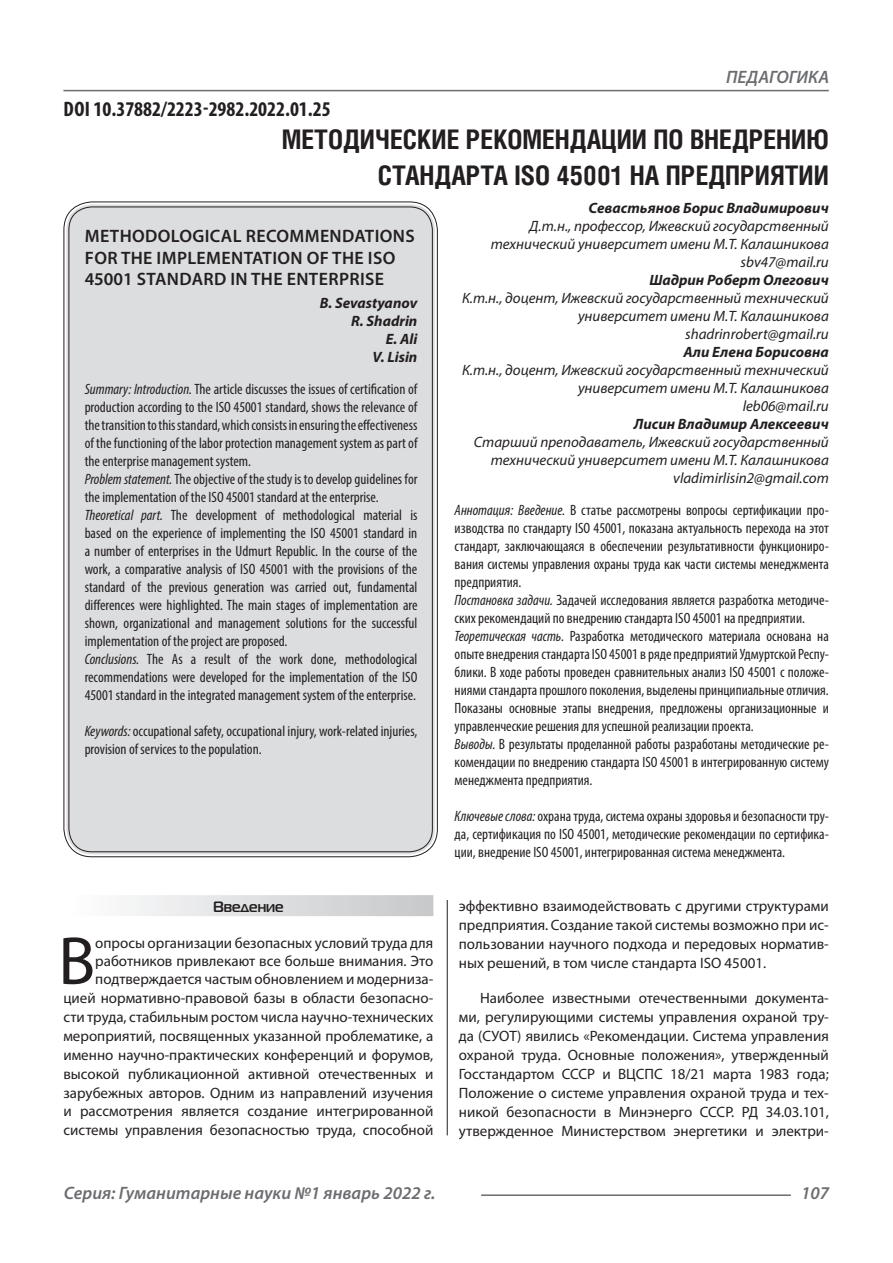
<style>
.page{position:relative;width:893px;height:1263px;background:#fff}
.page>*{position:absolute;margin:0;border:0;box-sizing:border-box;transform-origin:0 0}
.Статья_текст_первый{font:68.4px "Myriad Pro";color:#231f20}
.Статья_название{font:700 27px/36px "Helios Cond C";color:#231f20;text-align:right}
.ДОИ{font:700 condensed 21px "Myriad Pro";color:#231f20}
.Статья_название_англ{font:600 18px/21.6px "Myriad Pro";letter-spacing:.02em;color:#231f20}
.t1{font:italic 600 18px "Myriad Pro";color:#6c6d70}
.Статья_аннотация_анг{font:condensed 15px/18px "Myriad Pro";color:#231f20;text-align:justify}
.Статья_аннотация_тек{font:condensed 15px/18px "Myriad Pro";color:#231f20;text-align:justify}
.Статья_текст_первый-2{font:15px/18.8px "Myriad Pro";color:#231f20;text-align:right}
.Статья_автор_инфо{font:italic 15px/18px "Myriad Pro";color:#231f20;text-align:right}
.Статья_текст{font:15px/18.9px "Myriad Pro";color:#231f20;text-align:justify}
.Статья_автор_инфо-2{font:italic 700 15px "Myriad Pro";color:#231f20}
.Статья_автор_англ{font:italic 700 15px "Myriad Pro";color:#231f20}
.Статья_подзаголовок{font:700 15px "Magistral C";color:#231f20}
.s1{font-style:italic}
</style>
<div class="page">
<hr style="left:447px;top:128px;width:1px;height:1007px;background:#231f20">
<hr style="left:63px;top:90px;width:766px;height:1px;background:#6c6d70">
<hr style="left:481px;top:1194px;width:310px;height:2px;background:#6c6d70">
<div style="left:443px;top:128px;width:10px;height:772px;background:#fff"></div>
<div style="left:66px;top:204px;width:369px;height:650px;background:#dcdddf;border-radius:26px"></div>
<div style="left:63px;top:895px;width:370px;height:21px;background:linear-gradient(to right,#fefeff,#c6c8ca)"></div>
<p class="ДОИ" style="left:64px;top:96px;width:269px">DOI 10.37882/2223-2982.2022.01.25</p>
<p class="t1" style="left:726px;top:66px;width:104px">ПЕДАГОГИКА</p>
<p class="Статья_название" style="left:282px;top:121px;width:549px">МЕТОДИЧЕСКИЕ РЕКОМЕНДАЦИИ ПО ВНЕДРЕНИЮ<br>СТАНДАРТА ISO 45001 НА ПРЕДПРИЯТИИ</p>
<p class="Статья_автор_инфо-2" style="left:588px;top:198px;width:242px">Севастьянов Борис Владимирович</p>
<p class="Статья_автор_инфо" style="left:491px;top:216px;width:340px">Д.т.н., профессор, Ижевский государственный технический университет имени М.Т. Калашникова</p>
<p class="Статья_автор_инфо" style="left:741px;top:252px;width:90px">sbv47@mail.ru</p>
<p class="Статья_автор_инфо-2" style="left:649px;top:270px;width:181px">Шадрин Роберт Олегович</p>
<p class="Статья_автор_инфо" style="left:462px;top:288px;width:368px">К.т.н., доцент, Ижевский государственный технический университет имени М.Т. Калашникова</p>
<p class="Статья_автор_инфо" style="left:685px;top:324px;width:145px">shadrinrobert@gmail.ru</p>
<p class="Статья_автор_инфо-2" style="left:683px;top:342px;width:147px">Али Елена Борисовна</p>
<p class="Статья_автор_инфо" style="left:462px;top:360px;width:368px">К.т.н., доцент, Ижевский государственный технический университет имени М.Т. Калашникова</p>
<p class="Статья_автор_инфо" style="left:743px;top:396px;width:88px">leb06@mail.ru</p>
<p class="Статья_автор_инфо-2" style="left:634px;top:414px;width:196px">Лисин Владимир Алексеевич</p>
<p class="Статья_автор_инфо" style="left:474px;top:432px;width:356px">Старший преподаватель, Ижевский государственный технический университет имени М.Т. Калашникова</p>
<p class="Статья_автор_инфо" style="left:673px;top:468px;width:157px">vladimirlisin2@gmail.com</p>
<p class="Статья_аннотация_тек" style="left:455px;top:501px;width:376px"><span class="s1">Аннотация: Введение.</span> В статье рассмотрены вопросы сертификации про&shy;изводства по стандарту ISO 45001, показана актуальность перехода на этот стандарт, заключающаяся в обеспечении результативности функциониро&shy;вания системы управления охраны труда как части системы менеджмента предприятия.</p>
<p class="Статья_аннотация_тек" style="left:455px;top:591px;width:376px"><span class="s1">Постановка задачи.</span> Задачей исследования является разработка методиче&shy;ских рекомендаций по внедрению стандарта ISO 45001 на предприятии.</p>
<p class="Статья_аннотация_тек" style="left:455px;top:627px;width:376px"><span class="s1">Теоретическая часть.</span> Разработка методического материала основана на опыте внедрения стандарта ISO 45001 в ряде предприятий Удмуртской Респу&shy;блики. В ходе работы проведен сравнительных анализ ISO 45001 с положе&shy;ниями стандарта прошлого поколения, выделены принципиальные отличия.<br>Показаны основные этапы внедрения, предложены организационные и управленческие решения для успешной реализации проекта.</p>
<p class="Статья_аннотация_тек" style="left:455px;top:735px;width:376px"><span class="s1">Выводы.</span> В результаты проделанной работы разработаны методические ре&shy;комендации по внедрению стандарта ISO 45001 в интегрированную систему менеджмента предприятия.</p>
<p class="Статья_аннотация_тек" style="left:455px;top:807px;width:376px"><span class="s1">Ключевые слова:</span> охрана труда, система охраны здоровья и безопасности тру&shy;да, сертификация по ISO 45001, методические рекомендации по сертифика&shy;ции, внедрение ISO 45001, интегрированная система менеджмента.</p>
<p class="Статья_название_англ" style="left:85px;top:225px;width:332px">METHODOLOGICAL RECOMMENDATIONS<br>FOR THE IMPLEMENTATION OF THE ISO<br>45001 STANDARD IN THE ENTERPRISE</p>
<p class="Статья_автор_англ" style="left:320px;top:293px;width:99px">B. Sevastyanov</p>
<p class="Статья_автор_англ" style="left:351px;top:311px;width:68px">R. Shadrin</p>
<p class="Статья_автор_англ" style="left:386px;top:329px;width:33px">E. Ali</p>
<p class="Статья_автор_англ" style="left:373px;top:347px;width:46px">V. Lisin</p>
<p class="Статья_аннотация_анг" style="left:85px;top:380px;width:334px"><span class="s1">Summary: Introduction.</span> The article discusses the issues of certification of production according to the ISO 45001 standard, shows the relevance of the transition to this standard, which consists in ensuring the effectiveness of the functioning of the labor protection management system as part of the enterprise management system.</p>
<p class="Статья_аннотация_анг" style="left:85px;top:470px;width:334px"><span class="s1">Problem statement.</span> The objective of the study is to develop guidelines for the implementation of the ISO 45001 standard at the enterprise.</p>
<p class="Статья_аннотация_анг" style="left:85px;top:506px;width:334px"><span class="s1">Theoretical part.</span> The development of methodological material is based on the experience of implementing the ISO 45001 standard in a number of enterprises in the Udmurt Republic. In the course of the work, a comparative analysis of ISO 45001 with the provisions of the standard of the previous generation was carried out, fundamental differences were highlighted. The main stages of implementation are shown, organizational and management solutions for the successful implementation of the project are proposed.</p>
<p class="Статья_аннотация_анг" style="left:85px;top:650px;width:334px"><span class="s1">Conclusions.</span> The As a result of the work done, methodological recommendations were developed for the implementation of the ISO 45001 standard in the integrated management system of the enterprise.</p>
<p class="Статья_аннотация_анг" style="left:85px;top:722px;width:334px"><span class="s1">Keywords:</span> occupational safety, occupational injury, work-related injuries, provision of services to the population.</p>
<p class="Статья_подзаголовок" style="left:213px;top:898px;width:72px">Введение</p>
<p class="Статья_текст_первый-2" style="left:63px;top:933px;width:371px">опросы организации безопасных условий труда для работников привлекают все больше внимания. Это подтверждается частым обновлением и модерниза&shy;цией нормативно-правовой базы в области безопасно&shy;сти труда, стабильным ростом числа научно-технических мероприятий, посвященных указанной проблематике, а именно научно-практических конференций и форумов, высокой публикационной активной отечественных и зарубежных авторов. Одним из направлений изучения и рассмотрения является создание интегрированной системы управления безопасностью труда, способной</p>
<p class="Статья_текст_первый" style="left:58px;top:919px;width:39px">В</p>
<p class="Статья_текст_первый-2" style="left:459px;top:896px;width:371px;text-align:justify">эффективно взаимодействовать с другими структурами предприятия. Создание такой системы возможно при ис&shy;пользовании научного подхода и передовых норматив&shy;ных решений, в том числе стандарта ISO 45001.</p>
<p class="Статья_текст" style="left:459px;top:989px;width:371px;text-indent:21px">Наиболее известными отечественными документа&shy;ми, регулирующими системы управления охраной тру&shy;да (СУОТ) явились «Рекомендации. Система управления охраной труда. Основные положения», утвержденный Госстандартом СССР и ВЦСПС 18/21 марта 1983 года; Положение о системе управления охраной труда и тех&shy;никой безопасности в Минэнерго СССР. РД 34.03.101, утвержденное Министерством энергетики и электри-</p>
<p class="t1" style="left:64px;top:1182px;width:373px">Серия: Гуманитарные науки №1 январь 2022 г.</p>
<p class="t1" style="left:801px;top:1182px;width:30px">107</p>
</div>
